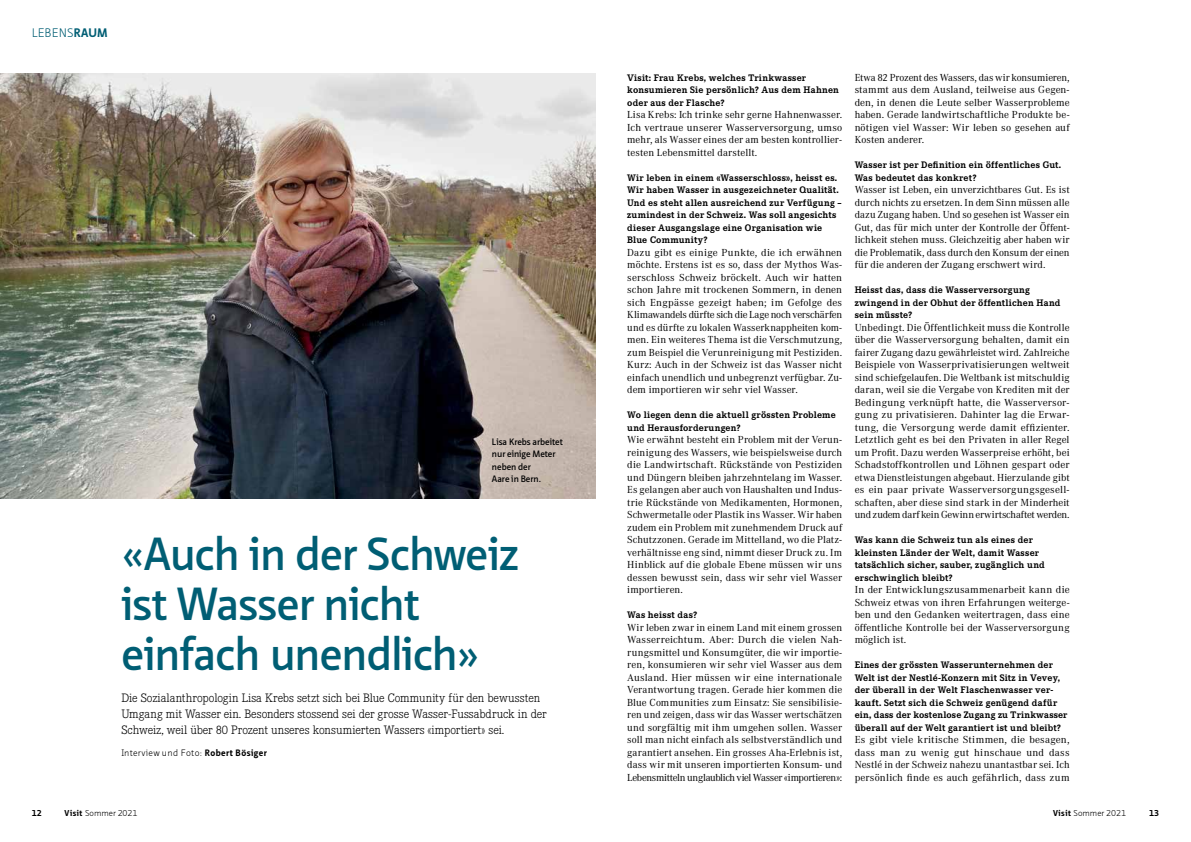
<style>
.page{position:relative;width:1191px;height:842px;background:#fff}
.page>*{position:absolute;margin:0;border:0;box-sizing:border-box;transform-origin:0 0}
.t1{font:600 45px/50px "Neue Sans Pro";letter-spacing:-.02em;color:#005e74}
.t2{font:300 12px/16px "Corporate E";color:#000}
.t3{font:300 12px "Neue Sans Pro";letter-spacing:.01em;color:#005e74}
.t4{font:10px/12.5px "Corporate A";letter-spacing:.005em;color:#000;text-align:justify}
.t5{font:700 9.3px/12.5px "Corporate E";letter-spacing:.025em;color:#000}
.t6{font:600 9px/12.5px "Neue Sans Pro";letter-spacing:-.005em;color:#000}
.t7{font:300 9px "Neue Sans Pro";letter-spacing:.03em;color:#000}
.t8{font:300 8.3px "Neue Sans Pro";color:#000}
.t9{font:700 8.3px "Neue Sans Pro";color:#000}
.s1{font-weight:700}
</style>
<div class="page">
<img style="left:0;top:73px;width:595px;height:425px">
<p class="t3" style="left:32px;top:25px;width:77px">LEBENS<span class="s1">RAUM</span></p>
<p class="t6" style="left:492px;top:435px;width:72px">Lisa Krebs arbeitet nur einige Meter neben der<br>Aare in Bern.</p>
<h1 class="t1" style="left:121px;top:528px;width:399px">«Auch in der Schweiz ist Wasser nicht einfach unendlich»</h1>
<p class="t2" style="left:121px;top:690px;width:427px">Die Sozialanthropologin Lisa Krebs setzt sich bei Blue Community für den bewussten<br>Umgang mit Wasser ein. Besonders stossend sei der grosse Wasser-Fussabdruck in der<br>Schweiz, weil über 80 Prozent unseres konsumierten Wassers «importiert» sei.</p>
<p class="t7" style="left:121px;top:746px;width:147px">Interview und Foto: <span class="s1">Robert Bösiger</span></p>
<p class="t5" style="left:627px;top:71px;width:213px">Visit: Frau Krebs, welches Trinkwasser konsumieren Sie persönlich? Aus dem Hahnen oder aus der Flasche?</p>
<p class="t4" style="left:627px;top:108px;width:216px">Lisa Krebs: Ich trinke sehr gerne Hahnenwasser.<br>Ich vertraue unserer Wasserversorgung, umso mehr, als Wasser eines der am besten kontrollier&shy;testen Lebensmittel darstellt.</p>
<p class="t5" style="left:627px;top:171px;width:216px">Wir leben in einem «Wasserschloss», heisst es.<br>Wir haben Wasser in ausgezeichneter Qualität.<br>Und es steht allen ausreichend zur Verfügung – zumindest in der Schweiz. Was soll angesichts dieser Ausgangslage eine Organisation wie Blue Community?</p>
<p class="t4" style="left:627px;top:246px;width:216px">Dazu gibt es einige Punkte, die ich erwähnen möchte. Erstens ist es so, dass der Mythos Was&shy;serschloss Schweiz bröckelt. Auch wir hatten schon Jahre mit trockenen Sommern, in denen sich Engpässe gezeigt haben; im Gefolge des Klimawandels dürfte sich die Lage noch verschärfen und es dürfte zu lokalen Wasserknappheiten kom&shy;men. Ein weiteres Thema ist die Verschmutzung, zum Beispiel die Verunreinigung mit Pestiziden.<br>Kurz: Auch in der Schweiz ist das Wasser nicht einfach unendlich und unbegrenzt verfügbar. Zu&shy;dem importieren wir sehr viel Wasser.</p>
<p class="t5" style="left:627px;top:409px;width:210px">Wo liegen denn die aktuell grössten Probleme und Herausforderungen?</p>
<p class="t4" style="left:627px;top:433px;width:216px">Wie erwähnt besteht ein Problem mit der Verun&shy;reinigung des Wassers, wie beispielsweise durch die Landwirtschaft. Rückstände von Pestiziden und Düngern bleiben jahrzehntelang im Wasser.<br>Es gelangen aber auch von Haushalten und Indus&shy;trie Rückstände von Medikamenten, Hormonen, Schwermetalle oder Plastik ins Wasser. Wir haben zudem ein Problem mit zunehmendem Druck auf Schutzzonen. Gerade im Mittelland, wo die Platz&shy;verhältnisse eng sind, nimmt dieser Druck zu. Im Hinblick auf die globale Ebene müssen wir uns dessen bewusst sein, dass wir sehr viel Wasser importieren.</p>
<p class="t5" style="left:627px;top:609px;width:71px">Was heisst das?</p>
<p class="t4" style="left:627px;top:621px;width:216px">Wir leben zwar in einem Land mit einem grossen Wasserreichtum. Aber: Durch die vielen Nah&shy;rungsmittel und Konsumgüter, die wir importie&shy;ren, konsumieren wir sehr viel Wasser aus dem Ausland. Hier müssen wir eine internationale Verantwortung tragen. Gerade hier kommen die Blue Communities zum Einsatz: Sie sensibilisie&shy;ren und zeigen, dass wir das Wasser wertschätzen und sorgfältig mit ihm umgehen sollen. Wasser soll man nicht einfach als selbstverständlich und garantiert ansehen. Ein grosses Aha-Erlebnis ist, dass wir mit unseren importierten Konsum- und Lebensmitteln unglaublich viel Wasser «importieren»:</p>
<p class="t4" style="left:854px;top:71px;width:216px">Etwa 82 Prozent des Wassers, das wir konsumieren, stammt aus dem Ausland, teilweise aus Gegen&shy;den, in denen die Leute selber Wasserprobleme haben. Gerade landwirtschaftliche Produkte be&shy;nötigen viel Wasser: Wir leben so gesehen auf Kosten anderer.</p>
<p class="t5" style="left:854px;top:159px;width:208px">Wasser ist per Definition ein öffentliches Gut.<br>Was bedeutet das konkret?</p>
<p class="t4" style="left:854px;top:183px;width:216px">Wasser ist Leben, ein unverzichtbares Gut. Es ist durch nichts zu ersetzen. In dem Sinn müssen alle dazu Zugang haben. Und so gesehen ist Wasser ein Gut, das für mich unter der Kontrolle der Öffent&shy;lichkeit stehen muss. Gleichzeitig aber haben wir die Problematik, dass durch den Konsum der einen für die anderen der Zugang erschwert wird.</p>
<p class="t5" style="left:854px;top:284px;width:207px">Heisst das, dass die Wasserversorgung zwingend in der Obhut der öffentlichen Hand sein müsste?</p>
<p class="t4" style="left:854px;top:321px;width:216px">Unbedingt. Die Öffentlichkeit muss die Kontrolle über die Wasserversorgung behalten, damit ein fairer Zugang dazu gewährleistet wird. Zahlreiche Beispiele von Wasserprivatisierungen weltweit sind schiefgelaufen. Die Weltbank ist mitschuldig daran, weil sie die Vergabe von Krediten mit der Bedingung verknüpft hatte, die Wasserversor&shy;gung zu privatisieren. Dahinter lag die Erwar&shy;tung, die Versorgung werde damit effizienter.<br>Letztlich geht es bei den Privaten in aller Regel um Profit. Dazu werden Wasserpreise erhöht, bei Schadstoffkontrollen und Löhnen gespart oder etwa Dienstleistungen abgebaut. Hierzulande gibt es ein paar private Wasserversorgungsgesell&shy;schaften, aber diese sind stark in der Minderheit und zudem darf kein Gewinn erwirtschaftet werden.</p>
<p class="t5" style="left:854px;top:534px;width:192px">Was kann die Schweiz tun als eines der kleinsten Länder der Welt, damit Wasser tatsächlich sicher, sauber, zugänglich und erschwinglich bleibt?</p>
<p class="t4" style="left:854px;top:583px;width:216px">In der Entwicklungszusammenarbeit kann die Schweiz etwas von ihren Erfahrungen weiterge&shy;ben und den Gedanken weitertragen, dass eine öffentliche Kontrolle bei der Wasserversorgung möglich ist.</p>
<p class="t5" style="left:854px;top:659px;width:214px">Eines der grössten Wasserunternehmen der Welt ist der Nestlé-Konzern mit Sitz in Vevey, der überall in der Welt Flaschenwasser ver&shy;kauft. Setzt sich die Schweiz genügend dafür ein, dass der kostenlose Zugang zu Trinkwasser überall auf der Welt garantiert ist und bleibt?</p>
<p class="t4" style="left:854px;top:733px;width:216px">Es gibt viele kritische Stimmen, die besagen, dass man zu wenig gut hinschaue und dass Nestlé in der Schweiz nahezu unantastbar sei. Ich persönlich finde es auch gefährlich, dass zum</p>
<p class="t9" style="left:32px;top:807px;width:11px">12</p>
<p class="t8" style="left:65px;top:807px;width:74px"><span class="s1">Visit</span> Sommer 2021</p>
<p class="t8" style="left:1053px;top:807px;width:74px"><span class="s1">Visit</span> Sommer 2021</p>
<p class="t9" style="left:1149px;top:807px;width:11px">13</p>
</div>
